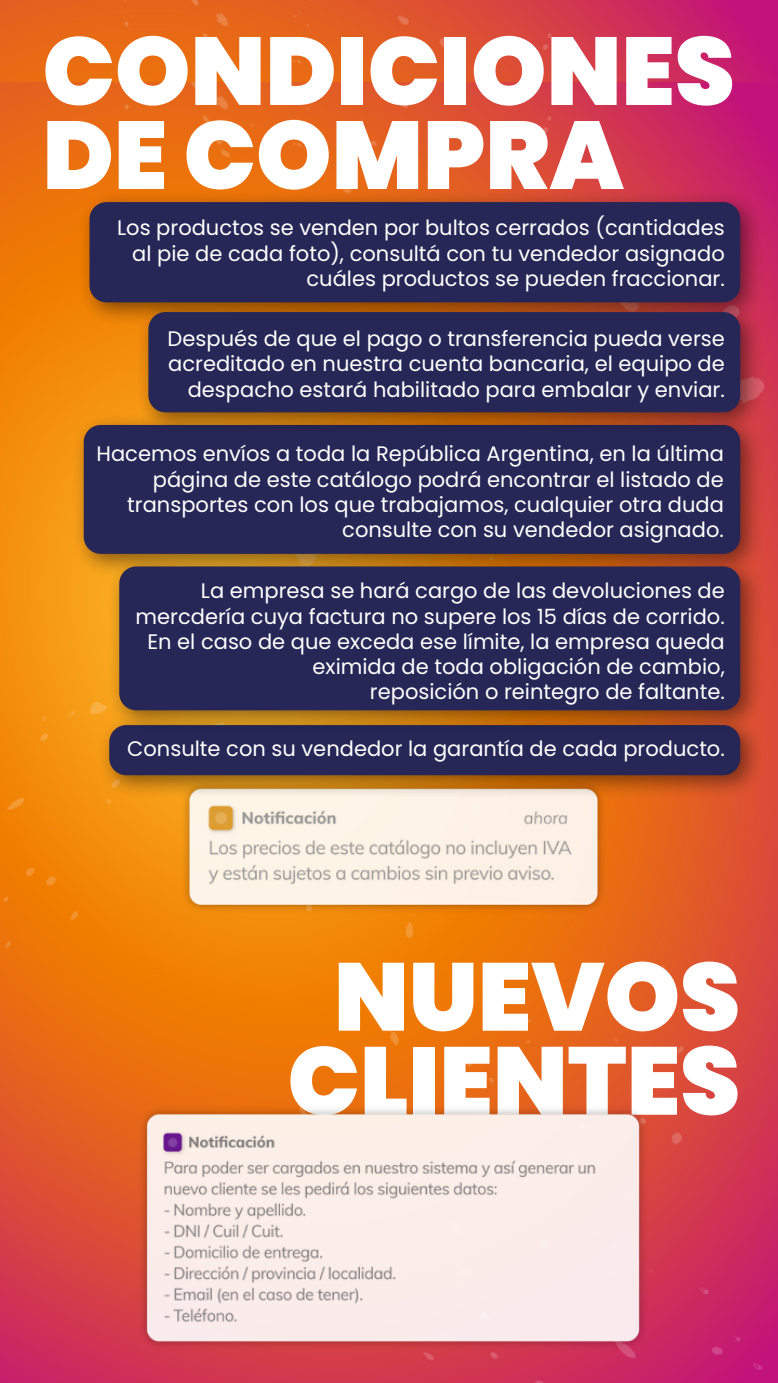
<style>
.page{position:relative;width:778px;height:1383px;background:#fff}
.page>*{position:absolute;margin:0;border:0;box-sizing:border-box;transform-origin:0 0}
.t1{font:900 120px "Poppins";color:#fff}
.t2{font:900 96px/84px "Poppins";color:#fff}
.t3{font:21px/25.2px "Poppins";color:#fff;text-align:right}
</style>
<div class="page">
<img style="left:0;top:0;width:778px;height:83px">
<img style="left:0;top:83px;width:778px;height:1299px">
<img style="left:177px;top:800px;width:432px;height:116px">
<div style="left:72px;top:412px;width:692px;height:166px;background:#000;opacity:.47"></div>
<div style="left:84px;top:425px;width:656px;height:129px;background:#262757;border-radius:17px"></div>
<div style="left:77px;top:189px;width:687px;height:138px;background:#000;opacity:.47"></div>
<div style="left:89px;top:202px;width:651px;height:100px;background:#262757;border-radius:17px"></div>
<div style="left:97px;top:712px;width:667px;height:88px;background:#000;opacity:.47"></div>
<div style="left:109px;top:725px;width:631px;height:50px;background:#262757;border-radius:17px"></div>
<div style="left:107px;top:554px;width:658px;height:180px;background:#000;opacity:.47"></div>
<div style="left:119px;top:566px;width:621px;height:144px;background:#262757;border-radius:17px"></div>
<div style="left:136px;top:299px;width:629px;height:137px;background:#000;opacity:.47"></div>
<div style="left:148px;top:312px;width:592px;height:100px;background:#262757;border-radius:17px"></div>
<img style="left:135px;top:1101px;width:517px;height:252px">
<h2 class="t2" style="left:43px;top:30px;width:693px">CONDICIONES<br>DE COMPRA</h2>
<p class="t3" style="left:117px;top:216px;width:609px">Los productos se venden por bultos cerrados (cantidades al pie de cada foto), consultá con tu vendedor asignado cuáles productos se pueden fraccionar.</p>
<p class="t3" style="left:168px;top:326px;width:558px">Después de que el pago o transferencia pueda verse acreditado en nuestra cuenta bancaria, el equipo de despacho estará habilitado para embalar y enviar.</p>
<h1 class="t1" style="left:666px;top:1299px;width:973px;rotate:-90deg">BAZAR&amp;HOGAR</h1>
<p class="t3" style="left:97px;top:441px;width:629px">Hacemos envíos a toda la República Argentina, en la última página de este catálogo podrá encontrar el listado de transportes con los que trabajamos, cualquier otra duda consulte con su vendedor asignado.</p>
<p class="t3" style="left:136px;top:578px;width:590px">La empresa se hará cargo de las devoluciones de mercdería cuya factura no supere los 15 días de corrido.<br>En el caso de que exceda ese límite, la empresa queda eximida de toda obligación de cambio,<br>reposición o reintegro de faltante.</p>
<p class="t3" style="left:127px;top:736px;width:599px">Consulte con su vendedor la garantía de cada producto.</p>
<h2 class="t2" style="left:287px;top:955px;width:454px;text-align:center">NUEVOS<br>CLIENTES</h2>
</div>
